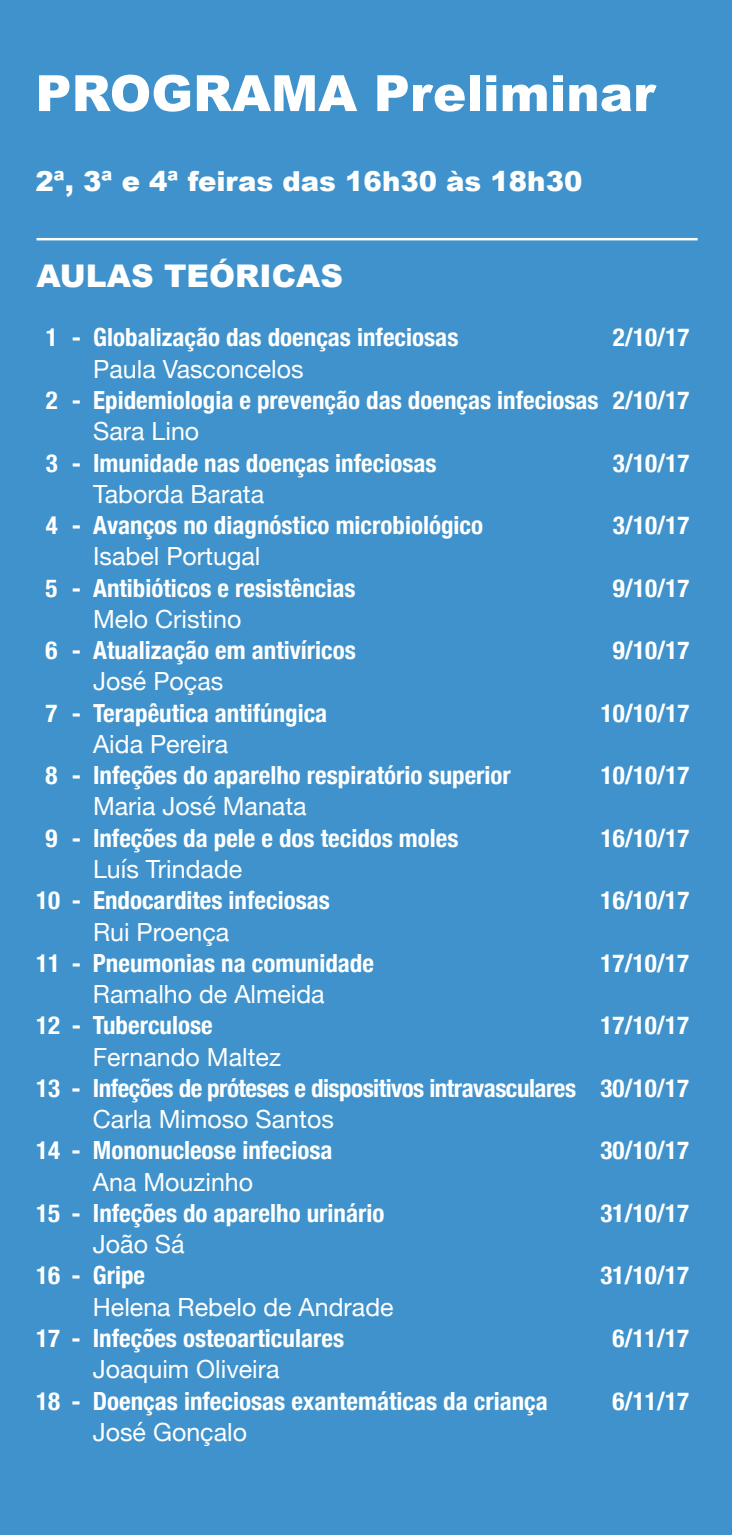
<style>
.page{position:relative;width:732px;height:1535px;background:#fff}
.page>*{position:absolute;margin:0;border:0;box-sizing:border-box;transform-origin:0 0}
.t1{font:900 50px "Arial";color:#fff}
.t2{font:900 31.25px "Arial";color:#fff}
.t3{font:900 27.5px "Arial";color:#fff}
.t4{font:700 condensed 25px "Helvetica Neue";color:#fff}
.t5{font:25px "Helvetica Neue";color:#fff}
.t6{font:700 condensed 25px "Helvetica Neue";letter-spacing:-.02em;color:#fff}
</style>
<div class="page">
<div style="left:0;top:0;width:731px;height:1534px;background:#3f92cb"></div>
<hr style="left:36px;top:238px;width:661px;height:2px;background:#fff">
<h1 class="t1" style="left:35px;top:57px;width:621px">PROGRAMA Preliminar</h1>
<p class="t3" style="left:35px;top:161px;width:548px">2ª, 3ª e 4ª feiras das 16h30 às 18h30</p>
<p class="t2" style="left:36px;top:253px;width:308px">AULAS TEÓRICAS</p>
<p class="t4" style="left:46px;top:317px;width:414px">1 - Globalização das doenças infeciosas</p>
<p class="t4" style="left:612px;top:317px;width:78px">2/10/17</p>
<p class="t5" style="left:93px;top:351px;width:212px">Paula Vasconcelos</p>
<p class="t4" style="left:46px;top:379px;width:645px">2 - Epidemiologia e prevenção das doenças infeciosas 2/10/17</p>
<p class="t5" style="left:93px;top:413px;width:108px">Sara Lino</p>
<p class="t4" style="left:46px;top:442px;width:392px">3 - Imunidade nas doenças infeciosas</p>
<p class="t4" style="left:612px;top:442px;width:78px">3/10/17</p>
<p class="t5" style="left:93px;top:476px;width:172px">Taborda Barata</p>
<p class="t4" style="left:46px;top:504px;width:439px">4 - Avanços no diagnóstico microbiológico</p>
<p class="t4" style="left:612px;top:504px;width:78px">3/10/17</p>
<p class="t5" style="left:93px;top:538px;width:169px">Isabel Portugal</p>
<p class="t4" style="left:46px;top:567px;width:311px">5 - Antibióticos e resistências</p>
<p class="t4" style="left:612px;top:567px;width:78px">9/10/17</p>
<p class="t5" style="left:93px;top:601px;width:150px">Melo Cristino</p>
<p class="t4" style="left:46px;top:629px;width:312px">6 - Atualização em antivíricos</p>
<p class="t4" style="left:612px;top:629px;width:78px">9/10/17</p>
<p class="t5" style="left:93px;top:663px;width:132px">José Poças</p>
<p class="t4" style="left:46px;top:692px;width:283px">7 - Terapêutica antifúngica</p>
<p class="t4" style="left:600px;top:692px;width:90px">10/10/17</p>
<p class="t5" style="left:93px;top:726px;width:137px">Aida Pereira</p>
<p class="t4" style="left:46px;top:754px;width:466px">8 - Infeções do aparelho respiratório superior</p>
<p class="t4" style="left:600px;top:754px;width:90px">10/10/17</p>
<p class="t5" style="left:93px;top:788px;width:215px">Maria José Manata</p>
<p class="t4" style="left:46px;top:817px;width:414px">9 - Infeções da pele e dos tecidos moles</p>
<p class="t4" style="left:600px;top:817px;width:90px">16/10/17</p>
<p class="t5" style="left:93px;top:851px;width:151px">Luís Trindade</p>
<p class="t4" style="left:36px;top:879px;width:295px">10 - Endocardites infeciosas</p>
<p class="t4" style="left:600px;top:879px;width:90px">16/10/17</p>
<p class="t5" style="left:93px;top:913px;width:138px">Rui Proença</p>
<p class="t4" style="left:36px;top:942px;width:339px">11 - Pneumonias na comunidade</p>
<p class="t4" style="left:600px;top:942px;width:90px">17/10/17</p>
<p class="t5" style="left:93px;top:976px;width:233px">Ramalho de Almeida</p>
<p class="t4" style="left:36px;top:1004px;width:178px">12 - Tuberculose</p>
<p class="t4" style="left:600px;top:1004px;width:90px">17/10/17</p>
<p class="t5" style="left:93px;top:1038px;width:189px">Fernando Maltez</p>
<p class="t6" style="left:36px;top:1067px;width:654px">13 - Infeções de próteses e dispositivos intravasculares 30/10/17</p>
<p class="t5" style="left:93px;top:1101px;width:242px">Carla Mimoso Santos</p>
<p class="t4" style="left:36px;top:1129px;width:298px">14 - Mononucleose infeciosa</p>
<p class="t4" style="left:600px;top:1129px;width:90px">30/10/17</p>
<p class="t5" style="left:93px;top:1163px;width:162px">Ana Mouzinho</p>
<p class="t4" style="left:36px;top:1192px;width:349px">15 - Infeções do aparelho urinário</p>
<p class="t4" style="left:600px;top:1192px;width:90px">31/10/17</p>
<p class="t5" style="left:93px;top:1226px;width:93px">João Sá</p>
<p class="t4" style="left:36px;top:1254px;width:110px">16 - Gripe</p>
<p class="t4" style="left:600px;top:1254px;width:90px">31/10/17</p>
<p class="t5" style="left:93px;top:1288px;width:302px">Helena Rebelo de Andrade</p>
<p class="t4" style="left:36px;top:1317px;width:309px">17 - Infeções osteoarticulares</p>
<p class="t4" style="left:612px;top:1317px;width:78px">6/11/17</p>
<p class="t5" style="left:93px;top:1351px;width:188px">Joaquim Oliveira</p>
<p class="t4" style="left:36px;top:1379px;width:513px">18 - Doenças infeciosas exantemáticas da criança</p>
<p class="t4" style="left:612px;top:1379px;width:78px">6/11/17</p>
<p class="t5" style="left:93px;top:1413px;width:156px">José Gonçalo</p>
</div>
